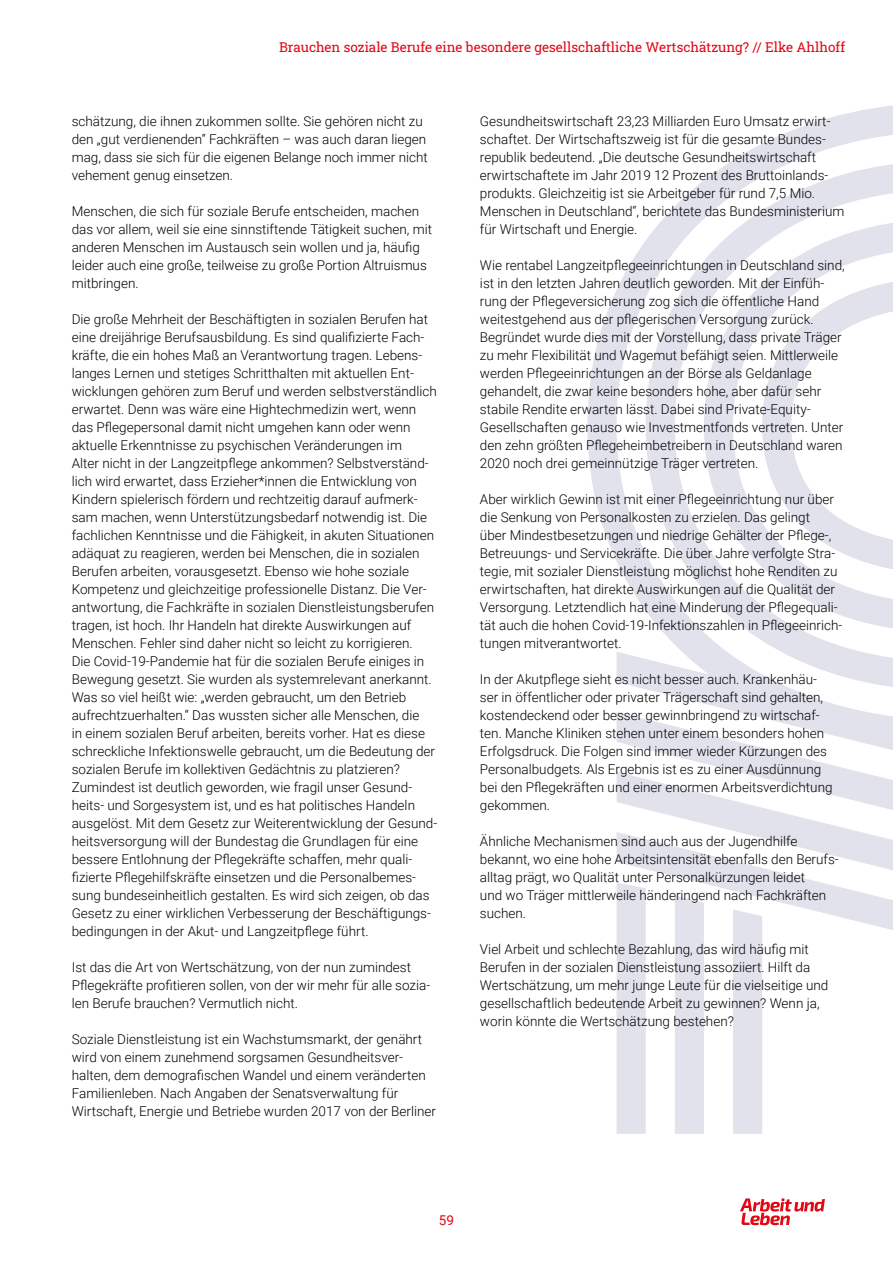
<style>
.page{position:relative;width:893px;height:1263px;background:#fff}
.page>*{position:absolute;margin:0;border:0;box-sizing:border-box;transform-origin:0 0}
.t1{font:300 13.5px/18px "Roboto";color:#000}
.t2{font:13.5px "Roboto Slab";color:#e30613}
.t3{font:13.5px "Roboto";color:#e30613}
</style>
<div class="page">
<svg style="left:740px;top:1198px;width:85px;height:27px"></svg>
<svg style="left:800px;top:907px;width:93px;height:23px"></svg>
<svg style="left:617px;top:847px;width:276px;height:60px"></svg>
<div style="left:617px;top:883px;width:29px;height:251px;background:#e1e2ec"></div>
<div style="left:675px;top:895px;width:29px;height:239px;background:#e1e2ec"></div>
<div style="left:733px;top:909px;width:29px;height:225px;background:#e1e2ec"></div>
<svg style="left:587px;top:105px;width:306px;height:742px"></svg>
<p class="t2" style="left:279px;top:38px;width:568px">Brauchen soziale Berufe eine besondere gesellschaftliche Wertschätzung? // Elke Ahlhoff</p>
<p class="t1" style="left:72px;top:112px;width:358px">schätzung, die ihnen zukommen sollte. Sie gehören nicht zu den „gut verdienenden“ Fachkräften – was auch daran liegen mag, dass sie sich für die eigenen Belange noch immer nicht vehement genug einsetzen.</p>
<p class="t1" style="left:72px;top:202px;width:362px">Menschen, die sich für soziale Berufe entscheiden, machen das vor allem, weil sie eine sinnstiftende Tätigkeit suchen, mit anderen Menschen im Austausch sein wollen und ja, häufig leider auch eine große, teilweise zu große Portion Altruismus mitbringen.</p>
<p class="t1" style="left:72px;top:310px;width:367px">Die große Mehrheit der Beschäftigten in sozialen Berufen hat eine dreijährige Berufsausbildung. Es sind qualifizierte Fach&shy;kräfte, die ein hohes Maß an Verantwortung tragen. Lebens&shy;langes Lernen und stetiges Schritthalten mit aktuellen Ent&shy;wicklungen gehören zum Beruf und werden selbstverständlich erwartet. Denn was wäre eine Hightechmedizin wert, wenn das Pflegepersonal damit nicht umgehen kann oder wenn aktuelle Erkenntnisse zu psychischen Veränderungen im<br>Alter nicht in der Langzeitpflege ankommen? Selbstverständ&shy;lich wird erwartet, dass Erzieher*innen die Entwicklung von Kindern spielerisch fördern und rechtzeitig darauf aufmerk&shy;sam machen, wenn Unterstützungsbedarf notwendig ist. Die fachlichen Kenntnisse und die Fähigkeit, in akuten Situationen adäquat zu reagieren, werden bei Menschen, die in sozialen Berufen arbeiten, vorausgesetzt. Ebenso wie hohe soziale Kompetenz und gleichzeitige professionelle Distanz. Die Ver&shy;antwortung, die Fachkräfte in sozialen Dienstleistungsberufen tragen, ist hoch. Ihr Handeln hat direkte Auswirkungen auf Menschen. Fehler sind daher nicht so leicht zu korrigieren.<br>Die Covid-19-Pandemie hat für die sozialen Berufe einiges in Bewegung gesetzt. Sie wurden als systemrelevant anerkannt.<br>Was so viel heißt wie: „werden gebraucht, um den Betrieb aufrechtzuerhalten.“ Das wussten sicher alle Menschen, die<br>in einem sozialen Beruf arbeiten, bereits vorher. Hat es diese schreckliche Infektionswelle gebraucht, um die Bedeutung der sozialen Berufe im kollektiven Gedächtnis zu platzieren?<br>Zumindest ist deutlich geworden, wie fragil unser Gesund&shy;heits- und Sorgesystem ist, und es hat politisches Handeln ausgelöst. Mit dem Gesetz zur Weiterentwicklung der Gesund&shy;heitsversorgung will der Bundestag die Grundlagen für eine bessere Entlohnung der Pflegekräfte schaffen, mehr quali&shy;fizierte Pflegehilfskräfte einsetzen und die Personalbemes&shy;sung bundeseinheitlich gestalten. Es wird sich zeigen, ob das Gesetz zu einer wirklichen Verbesserung der Beschäftigungs&shy;bedingungen in der Akut- und Langzeitpflege führt.</p>
<p class="t1" style="left:72px;top:958px;width:360px">Ist das die Art von Wertschätzung, von der nun zumindest<br>Pflegekräfte profitieren sollen, von der wir mehr für alle sozia&shy;len Berufe brauchen? Vermutlich nicht.</p>
<p class="t1" style="left:72px;top:1030px;width:366px">Soziale Dienstleistung ist ein Wachstumsmarkt, der genährt wird von einem zunehmend sorgsamen Gesundheitsver&shy;halten, dem demografischen Wandel und einem veränderten Familienleben. Nach Angaben der Senatsverwaltung für Wirtschaft, Energie und Betriebe wurden 2017 von der Berliner</p>
<p class="t1" style="left:480px;top:112px;width:366px">Gesundheitswirtschaft 23,23 Milliarden Euro Umsatz erwirt&shy;schaftet. Der Wirtschaftszweig ist für die gesamte Bundes&shy;republik bedeutend. „Die deutsche Gesundheitswirtschaft erwirtschaftete im Jahr 2019 12 Prozent des Bruttoinlands&shy;produkts. Gleichzeitig ist sie Arbeitgeber für rund 7,5 Mio.<br>Menschen in Deutschland“, berichtete das Bundesministerium für Wirtschaft und Energie.</p>
<p class="t1" style="left:480px;top:255px;width:366px">Wie rentabel Langzeitpflegeeinrichtungen in Deutschland sind, ist in den letzten Jahren deutlich geworden. Mit der Einfüh&shy;rung der Pflegeversicherung zog sich die öffentliche Hand weitestgehend aus der pflegerischen Versorgung zurück.<br>Begründet wurde dies mit der Vorstellung, dass private Träger zu mehr Flexibilität und Wagemut befähigt seien. Mittlerweile werden Pflegeeinrichtungen an der Börse als Geldanlage gehandelt, die zwar keine besonders hohe, aber dafür sehr stabile Rendite erwarten lässt. Dabei sind Private-Equity-Gesellschaften genauso wie Investmentfonds vertreten. Unter den zehn größten Pflegeheimbetreibern in Deutschland waren 2020 noch drei gemeinnützige Träger vertreten.</p>
<p class="t1" style="left:480px;top:489px;width:364px">Aber wirklich Gewinn ist mit einer Pflegeeinrichtung nur über die Senkung von Personalkosten zu erzielen. Das gelingt<br>über Mindestbesetzungen und niedrige Gehälter der Pflege-, Betreuungs- und Servicekräfte. Die über Jahre verfolgte Stra&shy;tegie, mit sozialer Dienstleistung möglichst hohe Renditen zu erwirtschaften, hat direkte Auswirkungen auf die Qualität der Versorgung. Letztendlich hat eine Minderung der Pflegequali&shy;tät auch die hohen Covid-19-Infektionszahlen in Pflegeeinrich&shy;tungen mitverantwortet.</p>
<p class="t1" style="left:480px;top:669px;width:354px">In der Akutpflege sieht es nicht besser auch. Krankenhäu&shy;ser in öffentlicher oder privater Trägerschaft sind gehalten, kostendeckend oder besser gewinnbringend zu wirtschaf&shy;ten. Manche Kliniken stehen unter einem besonders hohen Erfolgsdruck. Die Folgen sind immer wieder Kürzungen des Personalbudgets. Als Ergebnis ist es zu einer Ausdünnung bei den Pflegekräften und einer enormen Arbeitsverdichtung gekommen.</p>
<p class="t1" style="left:480px;top:831px;width:360px">Ähnliche Mechanismen sind auch aus der Jugendhilfe bekannt, wo eine hohe Arbeitsintensität ebenfalls den Berufs&shy;alltag prägt, wo Qualität unter Personalkürzungen leidet<br>und wo Träger mittlerweile händeringend nach Fachkräften suchen.</p>
<p class="t1" style="left:480px;top:939px;width:350px">Viel Arbeit und schlechte Bezahlung, das wird häufig mit Berufen in der sozialen Dienstleistung assoziiert. Hilft da Wertschätzung, um mehr junge Leute für die vielseitige und gesellschaftlich bedeutende Arbeit zu gewinnen? Wenn ja, worin könnte die Wertschätzung bestehen?</p>
<p class="t3" style="left:439px;top:1211px;width:17px">59</p>
</div>
